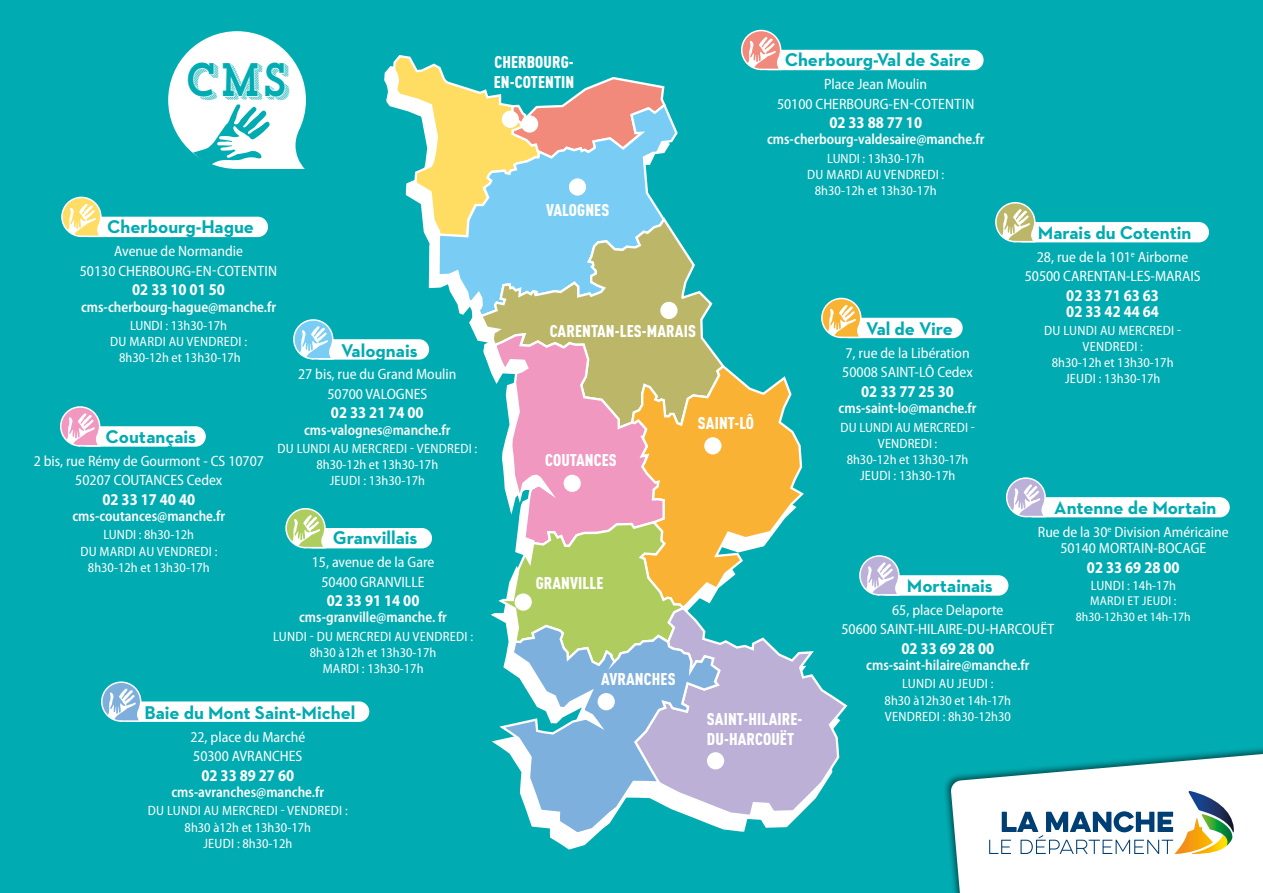
<style>
.page{position:relative;width:1263px;height:893px;background:#00abb1}
.page>*{position:absolute;margin:0;border:0;box-sizing:border-box;transform-origin:0 0}
.t1{font:46.8px "Trend Slab Four";color:#00abb1;scale:.84 1}
.t2{font:700 18.75px "Neutraface 2 Text";color:#00abb1}
.t3{font:900 16.8px/20.2px "DIN Cond";letter-spacing:.005em;color:#fff}
.t4{font:700 semi-condensed 16.5px/16.5px "Myriad Pro";color:#fff;scale:.95 1}
.t5{font:semi-condensed 15px/19.5px "Myriad Pro";color:#fff;text-align:center}
.t6{font:600 semi-condensed 15px "Myriad Pro";color:#fff;scale:.95 1}
.t7{font:semi-condensed 13.5px/16.2px "Myriad Pro";color:#fff;text-align:center}
.t8{font:semi-condensed 13.5px/16.2px "Myriad Pro";letter-spacing:.02em;color:#fff;text-align:center}
.t9{font:semi-condensed 12.75px/15.3px "Myriad Pro";color:#fff;text-align:center}
</style>
<div class="page">
<svg style="left:550px;top:837px;width:44px;height:13px"></svg>
<svg style="left:384px;top:55px;width:281px;height:195px"></svg>
<svg style="left:436px;top:101px;width:242px;height:218px"></svg>
<svg style="left:478px;top:216px;width:228px;height:140px"></svg>
<div style="left:522px;top:116px;width:15px;height:16px;background:#fff;border-radius:50%"></div>
<div style="left:521px;top:115px;width:17px;height:18px;border:2px solid #fff;border-radius:50%"></div>
<div style="left:502px;top:111px;width:16px;height:16px;background:#fff;border-radius:50%"></div>
<div style="left:502px;top:111px;width:17px;height:17px;border:2px solid #fff;border-radius:50%"></div>
<div style="left:570px;top:179px;width:15px;height:16px;background:#fff;border-radius:50%"></div>
<div style="left:569px;top:178px;width:17px;height:18px;border:2px solid #fff;border-radius:50%"></div>
<svg style="left:168px;top:31px;width:138px;height:138px"></svg>
<div style="left:77px;top:426px;width:129px;height:21px;background:#fff;border-radius:10px"></div>
<svg style="left:60px;top:406px;width:43px;height:41px"></svg>
<div style="left:303px;top:528px;width:129px;height:20px;background:#fff;border-radius:10px"></div>
<svg style="left:285px;top:508px;width:43px;height:41px"></svg>
<div style="left:118px;top:701px;width:251px;height:21px;background:#fff;border-radius:10px"></div>
<svg style="left:101px;top:681px;width:43px;height:41px"></svg>
<div style="left:876px;top:575px;width:132px;height:21px;background:#fff;border-radius:10px"></div>
<div style="left:1023px;top:497px;width:207px;height:20px;background:#fff;border-radius:10px"></div>
<svg style="left:1006px;top:477px;width:42px;height:41px"></svg>
<div style="left:838px;top:318px;width:125px;height:20px;background:#fff;border-radius:10px"></div>
<svg style="left:485px;top:297px;width:417px;height:536px"></svg>
<div style="left:1012px;top:222px;width:197px;height:20px;background:#fff;border-radius:10px"></div>
<svg style="left:995px;top:202px;width:43px;height:41px"></svg>
<div style="left:758px;top:50px;width:225px;height:20px;background:#fff;border-radius:10px"></div>
<svg style="left:741px;top:29px;width:43px;height:42px"></svg>
<div style="left:79px;top:217px;width:189px;height:20px;background:#fff;border-radius:10px"></div>
<svg style="left:61px;top:196px;width:43px;height:42px"></svg>
<div style="left:310px;top:339px;width:119px;height:21px;background:#fff;border-radius:10px"></div>
<svg style="left:293px;top:319px;width:43px;height:41px"></svg>
<div style="left:944px;top:747px;width:319px;height:146px;background:#000;opacity:.5"></div>
<svg style="left:950px;top:753px;width:313px;height:140px"></svg>
<h1 class="t1" style="left:184px;top:49px;width:126px">CMS</h1>
<p class="t2" style="left:107px;top:215px;width:148px">Cherbourg-Hague</p>
<p class="t5" style="left:80px;top:242px;width:199px">Avenue de Normandie<br>50130 CHERBOURG-EN-COTENTIN</p>
<p class="t4" style="left:132px;top:282px;width:99px">02 33 10 01 50</p>
<p class="t6" style="left:81px;top:298px;width:207px">cms-cherbourg-hague@manche.fr</p>
<p class="t7" style="left:110px;top:318px;width:139px">LUNDI : 13h30-17h<br>DU MARDI AU VENDREDI :<br>8h30-12h et 13h30-17h</p>
<p class="t2" style="left:341px;top:338px;width:78px">Valognais</p>
<p class="t5" style="left:298px;top:365px;width:160px">27 bis, rue du Grand Moulin<br>50700 VALOGNES</p>
<p class="t4" style="left:331px;top:405px;width:99px">02 33 21 74 00</p>
<p class="t6" style="left:304px;top:421px;width:156px">cms-valognes@manche.fr</p>
<p class="t8" style="left:277px;top:441px;width:201px">DU LUNDI AU MERCREDI - VENDREDI :<br>8h30-12h et 13h30-17h<br>JEUDI : 13h30-17h</p>
<p class="t2" style="left:106px;top:425px;width:92px">Coutançais</p>
<p class="t5" style="left:34px;top:451px;width:232px">2 bis, rue Rémy de Gourmont - CS 10707<br>50207 COUTANCES Cedex</p>
<p class="t4" style="left:102px;top:491px;width:99px">02 33 17 40 40</p>
<p class="t6" style="left:72px;top:508px;width:162px">cms-coutances@manche.fr</p>
<p class="t7" style="left:80px;top:527px;width:139px">LUNDI : 8h30-12h<br>DU MARDI AU VENDREDI :<br>8h30-12h et 13h30-17h</p>
<p class="t2" style="left:333px;top:526px;width:86px">Granvillais</p>
<p class="t5" style="left:312px;top:553px;width:124px">15, avenue de la Gare<br>50400 GRANVILLE</p>
<p class="t4" style="left:327px;top:592px;width:99px">02 33 91 14 00</p>
<p class="t6" style="left:299px;top:609px;width:157px">cms-granville@manche. fr</p>
<p class="t7" style="left:273px;top:628px;width:201px">LUNDI - DU MERCREDI AU VENDREDI :<br>8h30 à12h et 13h30-17h<br>MARDI : 13h30-17h</p>
<p class="t2" style="left:144px;top:701px;width:212px">Baie du Mont Saint-Michel</p>
<p class="t5" style="left:190px;top:727px;width:116px;text-align:left">22, place du Marché<br>50300 AVRANCHES</p>
<p class="t4" style="left:201px;top:767px;width:99px">02 33 89 27 60</p>
<p class="t6" style="left:171px;top:784px;width:162px">cms-avranches@manche.fr</p>
<p class="t8" style="left:148px;top:803px;width:201px">DU LUNDI AU MERCREDI - VENDREDI :<br>8h30 à12h et 13h30-17h<br>JEUDI : 8h30-12h</p>
<p class="t3" style="left:494px;top:52px;width:82px">CHERBOURG-<br>EN-COTENTIN</p>
<p class="t3" style="left:546px;top:200px;width:65px">VALOGNES</p>
<p class="t2" style="left:785px;top:48px;width:188px">Cherbourg-Val de Saire</p>
<p class="t5" style="left:777px;top:75px;width:199px">Place Jean Moulin<br>50100 CHERBOURG-EN-COTENTIN</p>
<p class="t4" style="left:829px;top:115px;width:99px">02 33 88 77 10</p>
<p class="t6" style="left:767px;top:131px;width:230px">cms-cherbourg-valdesaire@manche.fr</p>
<p class="t7" style="left:807px;top:150px;width:139px">LUNDI : 13h30-17h<br>DU MARDI AU VENDREDI :<br>8h30-12h et 13h30-17h</p>
<p class="t3" style="left:550px;top:321px;width:148px">CARENTAN-LES-MARAIS</p>
<p class="t3" style="left:545px;top:450px;width:73px">COUTANCES</p>
<p class="t3" style="left:698px;top:412px;width:58px">SAINT-LÔ</p>
<p class="t2" style="left:866px;top:317px;width:88px">Val de Vire</p>
<p class="t5" style="left:842px;top:344px;width:132px;text-align:left">7, rue de la Libération<br>50008 SAINT-LÔ Cedex</p>
<p class="t4" style="left:861px;top:383px;width:99px">02 33 77 25 30</p>
<p class="t6" style="left:839px;top:400px;width:147px">cms-saint-lo@manche.fr</p>
<p class="t7" style="left:840px;top:419px;width:136px">DU LUNDI AU MERCREDI -<br>VENDREDI :<br>8h30-12h et 13h30-17h<br>JEUDI : 13h30-17h</p>
<p class="t2" style="left:1038px;top:221px;width:155px">Marais du Cotentin</p>
<p class="t5" style="left:1025px;top:247px;width:177px">28, rue de la 101<sup>e</sup> Airborne<br>50500 CARENTAN-LES-MARAIS</p>
<p class="t4" style="left:1066px;top:287px;width:99px">02 33 71 63 63<br>02 33 42 44 64</p>
<p class="t8" style="left:1044px;top:322px;width:138px">DU LUNDI AU MERCREDI -<br>VENDREDI :<br>8h30-12h et 13h30-17h<br>JEUDI : 13h30-17h</p>
<p class="t3" style="left:536px;top:572px;width:69px">GRANVILLE</p>
<p class="t3" style="left:601px;top:668px;width:76px">AVRANCHES</p>
<p class="t3" style="left:707px;top:708px;width:97px">SAINT-HILAIRE-<br>DU-HARCOUËT</p>
<p class="t2" style="left:1054px;top:495px;width:164px">Antenne de Mortain</p>
<p class="t5" style="left:1038px;top:524px;width:192px;line-height:16.5px">Rue de la 30<sup>e</sup> Division Américaine<br>50140 MORTAIN-BOCAGE</p>
<p class="t4" style="left:1087px;top:559px;width:99px">02 33 69 28 00</p>
<p class="t7" style="left:1091px;top:578px;width:87px">LUNDI : 14h-17h</p>
<p class="t9" style="left:1076px;top:594px;width:117px">MARDI ET JEUDI :<br>8h30-12h30 et 14h-17h</p>
<p class="t2" style="left:907px;top:574px;width:87px">Mortainais</p>
<p class="t5" style="left:841px;top:600px;width:214px">65, place Delaporte<br>50600 SAINT-HILAIRE-DU-HARCOUËT</p>
<p class="t4" style="left:901px;top:640px;width:99px">02 33 69 28 00</p>
<p class="t6" style="left:866px;top:657px;width:173px">cms-saint-hilaire@manche.fr</p>
<p class="t7" style="left:885px;top:676px;width:128px">LUNDI AU JEUDI :<br>8h30 à12h30 et 14h-17h<br>VENDREDI : 8h30-12h30</p>
</div>
